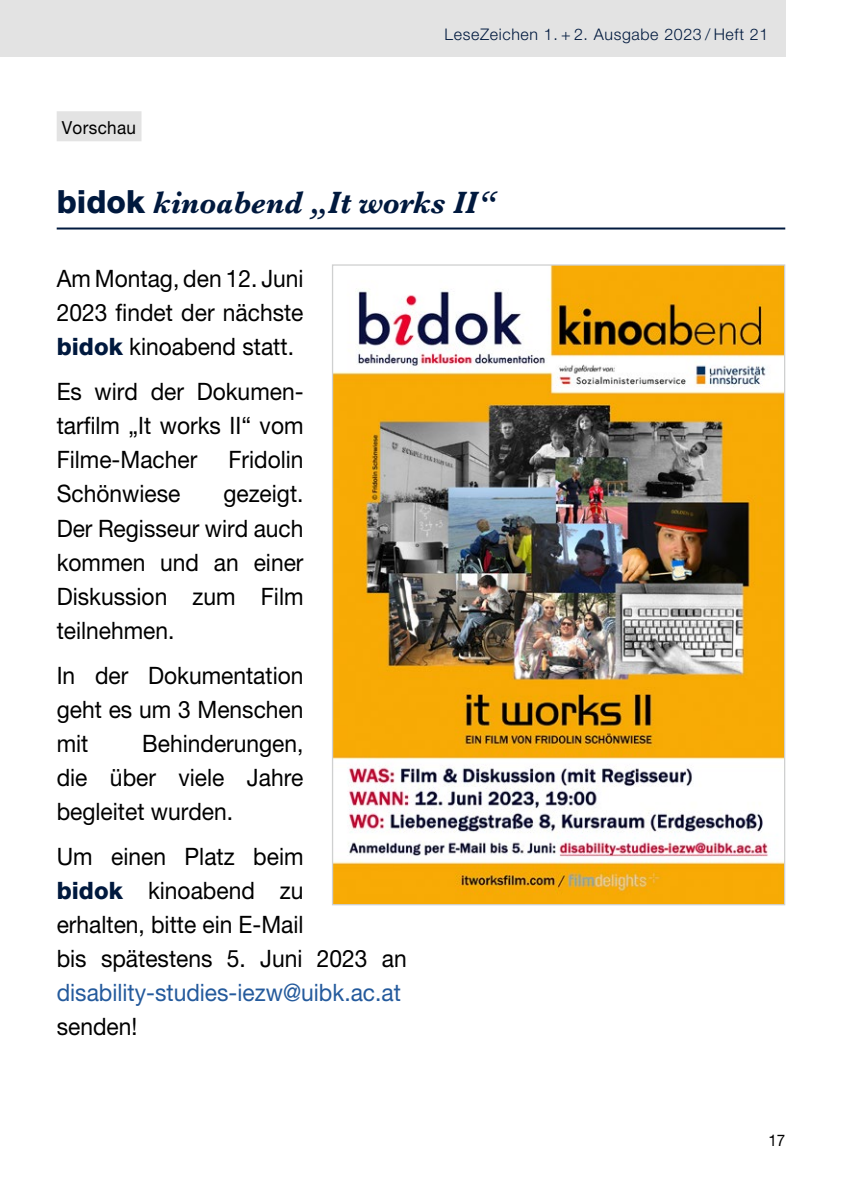
<style>
.page{position:relative;width:842px;height:1191px;background:#fff}
.page>*{position:absolute;margin:0;border:0;box-sizing:border-box;transform-origin:0 0}
.t1{font:italic 700 32px "Baskerville";color:#00193e;scale:.95 1}
.t2{font:24px/34px "Helvetica Neue LT Pro";color:#000;text-align:justify;scale:.95 1}
.t3{font:24px "Helvetica Neue LT Pro";color:#245a9c;scale:.95 1}
.t4{font:18px "Helvetica Neue LT Pro";letter-spacing:.02em;color:#000;scale:.95 1}
.t5{font:300 16px "Helvetica Neue LT Pro";letter-spacing:.04em;color:#00193e}
.t6{font:16px "Helvetica Neue LT Pro";color:#000;scale:.95 1}
.s1{font-family:"Helvetica Neue LT Pro";font-weight:800;font-style:normal}
.s2{font-weight:800;color:#00193e}
</style>
<div class="page">
<div style="left:0;top:0;width:785px;height:57px;background:#e3e3e3"></div>
<div style="left:57px;top:111px;width:85px;height:30px;background:#e3e3e3"></div>
<hr style="left:57px;top:227px;width:728px;height:2px;background:#00193e">
<img style="left:334px;top:266px;width:449px;height:637px">
<p class="t4" style="left:62px;top:117px;width:80px">Vorschau</p>
<p class="t5" style="left:445px;top:24px;width:325px">LeseZeichen 1. + 2. Ausgabe 2023 / Heft 21</p>
<h1 class="t1" style="left:57px;top:181px;width:463px"><span class="s1">bidok</span> kinoabend „It works II“</h1>
<p class="t2" style="left:57px;top:261px;width:261px">Am Montag, den 12. Juni 2023 findet der nächste <span class="s2">bidok</span> kinoabend statt.</p>
<p class="t2" style="left:57px;top:374px;width:261px">Es wird der Dokumen&shy;tarfilm „It works II“ vom Filme-Macher</p>
<p class="t2" style="left:228px;top:442px;width:81px">Fridolin</p>
<p class="t2" style="left:57px;top:476px;width:132px">Schönwiese</p>
<p class="t2" style="left:57px;top:476px;width:261px;text-indent:167px">gezeigt.<br>Der Regisseur wird auch kommen und an einer Diskussion zum Film teilnehmen.</p>
<p class="t2" style="left:57px;top:658px;width:261px">In der Dokumentation geht es um 3 Menschen mit</p>
<p class="t2" style="left:57px;top:726px;width:261px;text-indent:85px">Behinderungen, die über viele Jahre begleitet wurden.</p>
<p class="t2" style="left:57px;top:839px;width:370px;text-align:left">Um einen Platz beim<br><span class="s2">bidok</span> kinoabend zu<br>erhalten, bitte ein E-Mail<br>bis spätestens 5. Juni 2023 an</p>
<p class="t3" style="left:57px;top:978px;width:364px">disability-studies-iezw@uibk.ac.at</p>
<p class="t2" style="left:57px;top:1009px;width:86px">senden!</p>
<p class="t6" style="left:768px;top:1130px;width:19px">17</p>
</div>
